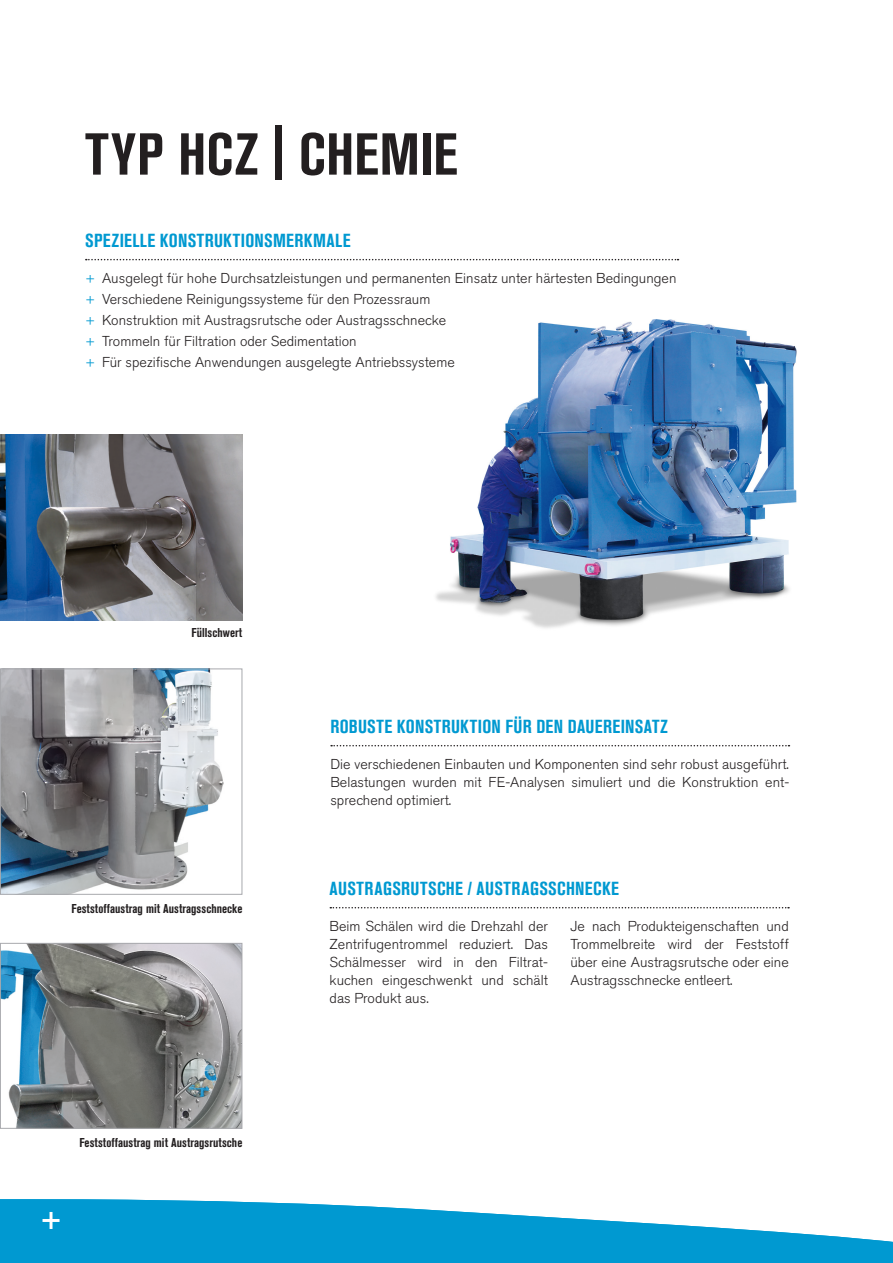
<style>
.page{position:relative;width:893px;height:1263px;background:#fff}
.page>*{position:absolute;margin:0;border:0;box-sizing:border-box;transform-origin:0 0}
.t1{font:700 condensed 58.5px "Akzidenz Grotesk Pro";letter-spacing:.01em;color:#231f20}
.t2{font:700 condensed 18.75px "Akzidenz Grotesk Pro";letter-spacing:.02em;color:#0099d1}
.t3{font:300 14.25px/18px "Akzidenz Grotesk Pro";letter-spacing:.005em;color:#231f20;text-align:justify}
.t4{font:700 condensed 12.75px "Akzidenz Grotesk Pro";letter-spacing:.005em;color:#231f20}
.s1{color:#0099d1}
</style>
<div class="page">
<img style="left:436px;top:319px;width:361px;height:309px">
<img style="left:0;top:435px;width:242px;height:185px">
<img style="left:2px;top:945px;width:238px;height:182px">
<div style="left:0;top:943px;width:242px;height:186px;border:1px solid #a8a9ad"></div>
<img style="left:2px;top:670px;width:222px;height:223px">
<div style="left:0;top:668px;width:242px;height:227px;border:1px solid #a8a9ad"></div>
<svg style="left:86px;top:259px;width:592px;height:1px"></svg>
<svg style="left:331px;top:745px;width:458px;height:1px"></svg>
<svg style="left:330px;top:907px;width:459px;height:1px"></svg>
<svg style="left:0;top:1199px;width:893px;height:64px;fill:#0099d1"></svg>
<svg style="left:43px;top:1212px;width:17px;height:17px"></svg>
<h1 class="t1" style="left:85px;top:116px;width:374px">TYP HCZ | CHEMIE</h1>
<h2 class="t2" style="left:85px;top:228px;width:267px">SPEZIELLE KONSTRUKTIONSMERKMALE</h2>
<p class="t3" style="left:85px;top:267px;width:593px;line-height:21px;text-align:left"><span class="s1">+</span> Ausgelegt für hohe Durchsatzleistungen und permanenten Einsatz unter härtesten Bedingungen <span class="s1">+</span> Verschiedene Reinigungssysteme für den Prozessraum<br><span class="s1">+</span> Konstruktion mit Austragsrutsche oder Austragsschnecke<br><span class="s1">+</span> Trommeln für Filtration oder Sedimentation<br><span class="s1">+</span> Für spezifische Anwendungen ausgelegte Antriebssysteme</p>
<p class="t4" style="left:192px;top:625px;width:52px">Füllschwert</p>
<p class="t4" style="left:72px;top:900px;width:172px">Feststoffaustrag mit Austragsschnecke</p>
<p class="t4" style="left:79px;top:1134px;width:164px">Feststoffaustrag mit Austragsrutsche</p>
<h2 class="t2" style="left:330px;top:714px;width:339px">ROBUSTE KONSTRUKTION FÜR DEN DAUEREINSATZ</h2>
<p class="t3" style="left:330px;top:755px;width:460px">Die verschiedenen Einbauten und Komponenten sind sehr robust ausgeführt.<br>Belastungen wurden mit FE-Analysen simuliert und die Konstruktion ent&shy;sprechend optimiert.</p>
<h2 class="t2" style="left:330px;top:876px;width:291px">AUSTRAGSRUTSCHE / AUSTRAGSSCHNECKE</h2>
<p class="t3" style="left:330px;top:917px;width:220px">Beim Schälen wird die Drehzahl der Zentrifugentrommel reduziert. Das Schälmesser wird in den Filtrat&shy;kuchen eingeschwenkt und schält das Produkt aus.</p>
<p class="t3" style="left:570px;top:917px;width:220px">Je nach Produkteigenschaften und Trommelbreite wird der Feststoff über eine Austragsrutsche oder eine Austragsschnecke entleert.</p>
</div>
